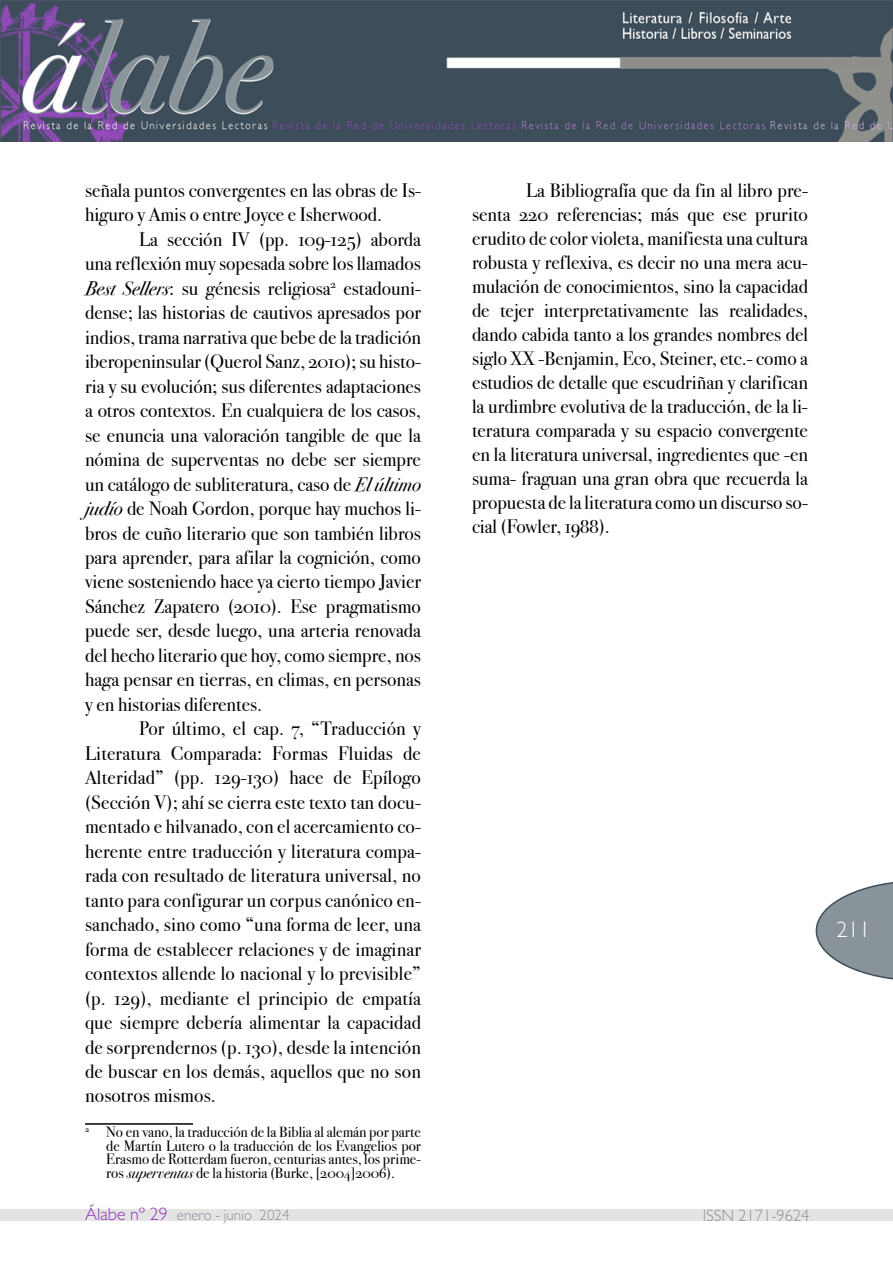
<style>
.page{position:relative;width:893px;height:1263px;background:#fff}
.page>*{position:absolute;margin:0;border:0;box-sizing:border-box;transform-origin:0 0}
.t1{font:300 22.5px "Gill Sans";color:#fff}
.t2{font:19.5px/24.5px "Bodoni Svty Two OSITCTT Book";color:#000;text-align:justify}
.t3{font:300 16.5px "Gill Sans";color:#8b959c}
.t4{font:15px/13.5px "Bodoni Svty Two OSITCTT Book";color:#000;text-align:justify}
.t5{font:300 15px "Gill Sans";color:#8b959c}
.s1{font-family:"Bodoni Svty Two OSITCTT Book It"}
.s2{font-size:18px;color:#9038b7}
</style>
<div class="page">
<svg style="left:816px;top:882px;width:77px;height:98px"></svg>
<img style="left:0;top:0;width:893px;height:141px">
<div style="left:0;top:1210px;width:893px;height:11px;background:#e4e4e4"></div>
<hr style="left:85px;top:1123px;width:108px;height:2px;background:#000">
<p class="t2" style="left:85px;top:178px;width:337px">señala puntos convergentes en las obras de Is&shy;higuro y Amis o entre Joyce e Isherwood.</p>
<p class="t2" style="left:85px;top:227px;width:337px;text-indent:54px">La sección IV (pp. 109-125) aborda una reflexión muy sopesada sobre los llamados <span class="s1">Best Sellers</span>: su génesis religiosa<sup>2</sup> estadouni&shy;dense; las historias de cautivos apresados por indios, trama narrativa que bebe de la tradición iberopeninsular (Querol Sanz, 2010); su histo&shy;ria y su evolución; sus diferentes adaptaciones a otros contextos. En cualquiera de los casos, se enuncia una valoración tangible de que la nómina de superventas no debe ser siempre un catálogo de subliteratura, caso de <span class="s1">El último judío</span> de Noah Gordon, porque hay muchos li&shy;bros de cuño literario que son también libros para aprender, para afilar la cognición, como viene sosteniendo hace ya cierto tiempo Javier Sánchez Zapatero (2010). Ese pragmatismo puede ser, desde luego, una arteria renovada del hecho literario que hoy, como siempre, nos haga pensar en tierras, en climas, en personas y en historias diferentes.</p>
<p class="t2" style="left:85px;top:716px;width:337px;text-indent:54px">Por último, el cap. 7, “Traducción y Literatura Comparada: Formas Fluidas de Alteridad” (pp. 129-130) hace de Epílogo (Sección V); ahí se cierra este texto tan docu&shy;mentado e hilvanado, con el acercamiento co&shy;herente entre traducción y literatura compa&shy;rada con resultado de literatura universal, no tanto para configurar un corpus canónico en&shy;sanchado, sino como “una forma de leer, una forma de establecer relaciones y de imaginar contextos allende lo nacional y lo previsible” (p. 129), mediante el principio de empatía que siempre debería alimentar la capacidad de sorprendernos (p. 130), desde la intención de buscar en los demás, aquellos que no son nosotros mismos.</p>
<p class="t4" style="left:106px;top:1126px;width:316px;text-indent:-21px"><sup>2</sup> No en vano, la traducción de la Biblia al alemán por parte de Martín Lutero o la traducción de los Evangelios por Erasmo de Rotterdam fueron, centurias antes, los prime&shy;ros <span class="s1">superventas</span> de la historia (Burke, [2004]2006).</p>
<p class="t2" style="left:472px;top:178px;width:337px;line-height:24px;text-indent:54px">La Bibliografía que da fin al libro pre&shy;senta 220 referencias; más que ese prurito erudito de color violeta, manifiesta una cultura robusta y reflexiva, es decir no una mera acu&shy;mulación de conocimientos, sino la capacidad de tejer interpretativamente las realidades, dando cabida tanto a los grandes nombres del siglo XX -Benjamin, Eco, Steiner, etc.- como a estudios de detalle que escudriñan y clarifican la urdimbre evolutiva de la traducción, de la li&shy;teratura comparada y su espacio convergente en la literatura universal, ingredientes que -en suma- fraguan una gran obra que recuerda la propuesta de la literatura como un discurso so&shy;cial (Fowler, 1988).</p>
<p class="t5" style="left:85px;top:1206px;width:206px"><span class="s2">Álabe nº 29</span> enero - junio 2024</p>
<p class="t3" style="left:703px;top:1205px;width:108px">ISSN 2171-9624</p>
<p class="t1" style="left:837px;top:916px;width:35px">211</p>
</div>
